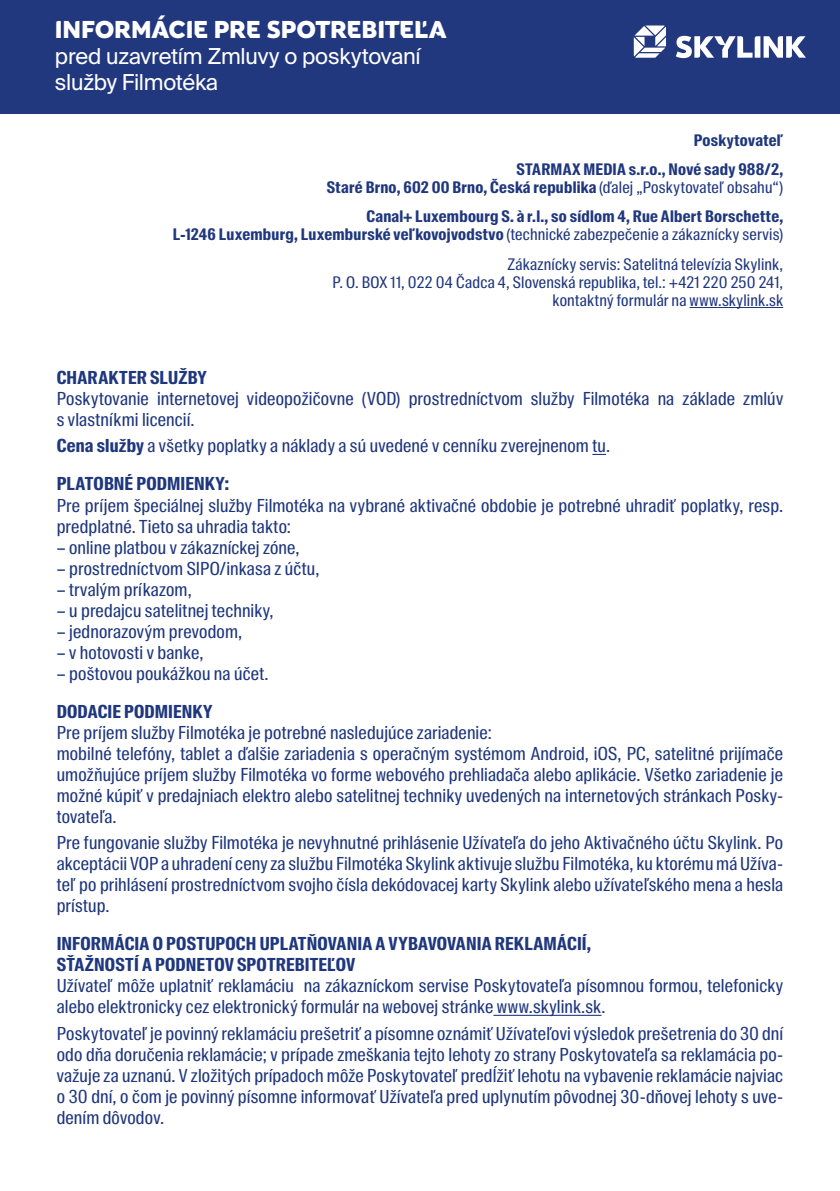
<style>
.page{position:relative;width:840px;height:1191px;background:#fff}
.page>*{position:absolute;margin:0;border:0;box-sizing:border-box;transform-origin:0 0}
.t1{font:24px "M7 Sans";letter-spacing:-.005em;color:#fff}
.t2{font:22px/26px "Suisse Intl";letter-spacing:-.01em;color:#fff}
.t3{font:18px/21px "Suisse Intl Cond";letter-spacing:.01em;color:#1f377d}
.t4{font:700 18px/21px "Suisse Intl Cond";letter-spacing:.005em;color:#1f377d}
.t5{font:16px/29.4px "Suisse Intl Cond";letter-spacing:.015em;color:#1f377d;text-align:right}
.t6{font:700 16px/29.4px "Suisse Intl Cond";letter-spacing:.015em;color:#1f377d;text-align:right}
.s1{font-weight:400}
.s2{font-weight:700}
</style>
<div class="page">
<div style="left:0;top:0;width:839px;height:113px;background:#22387e"></div>
<svg style="left:675px;top:36px;width:130px;height:22px"></svg>
<svg style="left:633px;top:26px;width:32px;height:32px"></svg>
<svg style="left:592px;top:454px;width:13px;height:1px"></svg>
<hr style="left:493px;top:1014px;width:108px;height:1px;background:#1f377d">
<hr style="left:689px;top:307px;width:93px;height:1px;background:#1f377d">
<h1 class="t1" style="left:55px;top:12px;width:393px">INFORMÁCIE PRE SPOTREBITEĽA</h1>
<p class="t2" style="left:55px;top:43px;width:367px">pred uzavretím Zmluvy o poskytovaní služby Filmotéka</p>
<p class="t6" style="left:516px;top:125px;width:268px">Poskytovateľ<br>STARMAX MEDIA s.r.o., Nové sady 988/2,</p>
<p class="t6" style="left:326px;top:173px;width:457px">Staré Brno, 602 00 Brno, Česká republika <span class="s1">(ďalej „Poskytovateľ obsahu“)<br></span>Canal+ Luxembourg S. à r.l., so sídlom 4, Rue Albert Borschette,</p>
<p class="t5" style="left:173px;top:220px;width:611px"><span class="s2">L-1246 Luxemburg, Luxemburské veľkovojvodstvo</span> (technické zabezpečenie a zákaznícky servis)<br>Zákaznícky servis: Satelitná televízia Skylink,</p>
<p class="t5" style="left:332px;top:273px;width:452px;line-height:18px">P. O. BOX 11, 022 04 Čadca 4, Slovenská republika, tel.: +421 220 250 241, kontaktný formulár na www.skylink.sk</p>
<p class="t4" style="left:57px;top:367px;width:151px">CHARAKTER SLUŽBY</p>
<p class="t3" style="left:57px;top:388px;width:727px">Poskytovanie internetovej videopožičovne (VOD) prostredníctvom služby Filmotéka na základe zmlúv s vlastníkmi licencií.</p>
<p class="t3" style="left:57px;top:427px;width:554px;line-height:38px"><span class="s2">Cena služby</span> a všetky poplatky a náklady a sú uvedené v cenníku zverejnenom tu.<br><span class="s2">PLATOBNÉ PODMIENKY:</span></p>
<p class="t3" style="left:57px;top:495px;width:727px">Pre príjem špeciálnej služby Filmotéka na vybrané aktivačné obdobie je potrebné uhradiť poplatky, resp. predplatné. Tieto sa uhradia takto:</p>
<p class="t3" style="left:57px;top:537px;width:244px">– online platbou v zákazníckej zóne,</p>
<p class="t3" style="left:57px;top:558px;width:264px">– prostredníctvom SIPO/inkasa z účtu,</p>
<p class="t3" style="left:57px;top:579px;width:136px">– trvalým príkazom,</p>
<p class="t3" style="left:57px;top:600px;width:218px">– u predajcu satelitnej techniky,</p>
<p class="t3" style="left:57px;top:621px;width:187px">– jednorazovým prevodom,</p>
<p class="t3" style="left:57px;top:642px;width:148px">– v hotovosti v banke,</p>
<p class="t3" style="left:57px;top:663px;width:213px">– poštovou poukážkou na účet.</p>
<p class="t4" style="left:57px;top:701px;width:157px">DODACIE PODMIENKY</p>
<p class="t3" style="left:57px;top:722px;width:727px">Pre príjem služby Filmotéka je potrebné nasledujúce zariadenie:<br>mobilné telefóny, tablet a ďalšie zariadenia s operačným systémom Android, iOS, PC, satelitné prijímače umožňujúce príjem služby Filmotéka vo forme webového prehliadača alebo aplikácie. Všetko zariadenie je možné kúpiť v predajniach elektro alebo satelitnej techniky uvedených na internetových stránkach Posky&shy;tovateľa.</p>
<p class="t3" style="left:57px;top:832px;width:727px;text-align:justify">Pre fungovanie služby Filmotéka je nevyhnutné prihlásenie Užívateľa do jeho Aktivačného účtu Skylink. Po akceptácii VOP a uhradení ceny za službu Filmotéka Skylink aktivuje službu Filmotéka, ku ktorému má Užíva&shy;teľ po prihlásení prostredníctvom svojho čísla dekódovacej karty Skylink alebo užívateľského mena a hesla prístup.</p>
<p class="t4" style="left:57px;top:933px;width:535px">INFORMÁCIA O POSTUPOCH UPLATŇOVANIA A VYBAVOVANIA REKLAMÁCIÍ,<br>SŤAŽNOSTÍ A PODNETOV SPOTREBITEĽOV</p>
<p class="t3" style="left:57px;top:975px;width:727px">Užívateľ môže uplatniť reklamáciu na zákazníckom servise Poskytovateľa písomnou formou, telefonicky alebo elektronicky cez elektronický formulár na webovej stránke www.skylink.sk.</p>
<p class="t3" style="left:57px;top:1023px;width:727px;text-align:justify">Poskytovateľ je povinný reklamáciu prešetriť a písomne oznámiť Užívateľovi výsledok prešetrenia do 30 dní odo dňa doručenia reklamácie; v prípade zmeškania tejto lehoty zo strany Poskytovateľa sa reklamácia po&shy;važuje za uznanú. V zložitých prípadoch môže Poskytovateľ predĺžiť lehotu na vybavenie reklamácie najviac o 30 dní, o čom je povinný písomne informovať Užívateľa pred uplynutím pôvodnej 30-dňovej lehoty s uve&shy;dením dôvodov.</p>
</div>
